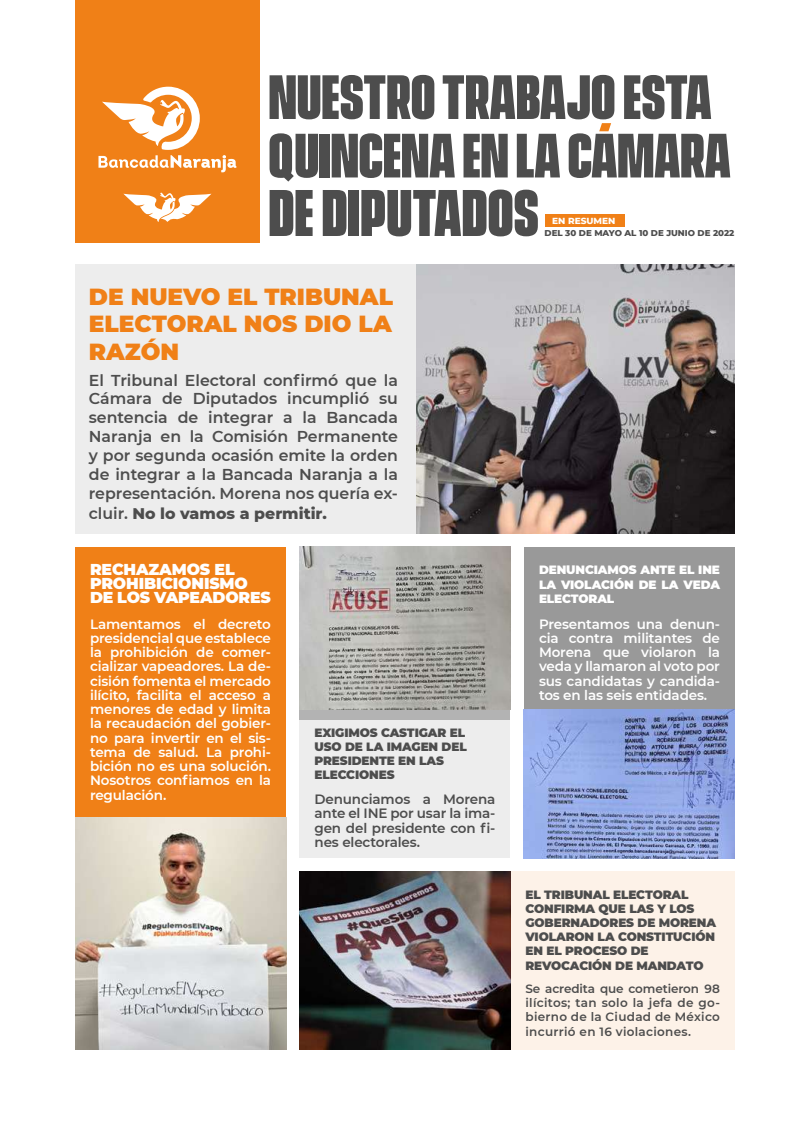
<style>
.page{position:relative;width:810px;height:1125px;background:#fff}
.page>*{position:absolute;margin:0;border:0;box-sizing:border-box;transform-origin:0 0}
.t1{font:700 60px "Vanguard CF Extra";color:#4d4d4d}
.t2{font:700 57px/58.5px "Vanguard CF Extra";letter-spacing:-.005em;color:#4d4d4d}
.t3{font:900 23.25px/27.9px "Montserrat";color:#f08017;text-align:justify}
.t4{font:600 15.75px/19px "Montserrat";color:#4d4d4d;text-align:justify}
.t5{font:900 15.75px/14.2px "Montserrat";letter-spacing:-.01em;color:#fff}
.t6{font:600 13.5px/14.2px "Montserrat";letter-spacing:-.01em;color:#fff;text-align:justify}
.t7{font:600 13.5px/14.2px "Montserrat";letter-spacing:-.01em;color:#4d4d4d;text-align:justify}
.t8{font:900 12px/14.2px "Montserrat";letter-spacing:-.01em;color:#4d4d4d}
.t9{font:600 12px/14.2px "Montserrat";letter-spacing:.025em;color:#4d4d4d;text-align:justify}
.t10{font:900 12px/14.2px "Montserrat";letter-spacing:-.01em;color:#fff;text-align:justify}
.t11{font:800 9px "Montserrat";color:#fff}
.t12{font:800 8.62px "Montserrat";color:#4d4d4d}
.s1{font-weight:800}
</style>
<div class="page">
<div style="left:75px;top:264px;width:359px;height:270px;background:#ededed"></div>
<div style="left:75px;top:547px;width:211px;height:360px;background:#f08017"></div>
<div style="left:299px;top:626px;width:211px;height:232px;background:#b3b3b3"></div>
<div style="left:524px;top:548px;width:211px;height:194px;background:#999"></div>
<div style="left:460px;top:872px;width:275px;height:178px;background:#fdf2e8"></div>
<div style="left:75px;top:0;width:184px;height:243px;background:#f08017"></div>
<svg style="left:599px;top:123px;width:12px;height:8px"></svg>
<div style="left:545px;top:214px;width:80px;height:13px;background:#f08017"></div>
<svg style="left:99px;top:87px;width:137px;height:86px"></svg>
<svg style="left:123px;top:192px;width:89px;height:30px"></svg>
<div style="left:299px;top:720px;width:211px;height:138px;background:#ededed"></div>
<img style="left:417px;top:264px;width:318px;height:270px">
<img style="left:300px;top:547px;width:211px;height:163px">
<img style="left:524px;top:709px;width:211px;height:150px">
<img style="left:75px;top:818px;width:211px;height:232px">
<img style="left:300px;top:872px;width:211px;height:178px">
<h2 class="t2" style="left:268px;top:71px;width:464px">NUESTRO TRABAJO ESTA<br>QUINCENA EN LA CAMARA</h2>
<h1 class="t1" style="left:268px;top:178px;width:272px">DE DIPUTADOS</h1>
<p class="t11" style="left:552px;top:214px;width:65px">EN RESUMEN</p>
<p class="t12" style="left:545px;top:226px;width:191px">DEL 30 DE MAYO AL 10 DE JUNIO DE 2022</p>
<h3 class="t3" style="left:89px;top:281px;width:306px">DE NUEVO EL TRIBUNAL ELECTORAL NOS DIO LA RAZÓN</h3>
<p class="t4" style="left:89px;top:370px;width:311px">El Tribunal Electoral confirmó que la Cámara de Diputados incumplió su sentencia de integrar a la Bancada Naranja en la Comisión Permanente y por segunda ocasión emite la orden de integrar a la Bancada Naranja a la representación. Morena nos quería ex&shy;cluir. <span class="s1">No lo vamos a permitir.</span></p>
<p class="t5" style="left:90px;top:561px;width:182px">RECHAZAMOS EL<br>PROHIBICIONISMO<br>DE LOS VAPEADORES</p>
<p class="t6" style="left:90px;top:616px;width:183px">Lamentamos el decreto presidencial que establece la prohibición de comer&shy;cializar vapeadores. La de&shy;cisión fomenta el mercado ilícito, facilita el acceso a menores de edad y limita la recaudación del gobier&shy;no para invertir en el sis&shy;tema de salud. La prohi&shy;bición no es una solución.<br>Nosotros confiamos en la regulación.</p>
<p class="t8" style="left:314px;top:724px;width:154px">EXIGIMOS CASTIGAR EL<br>USO DE LA IMAGEN DEL<br>PRESIDENTE EN LAS<br>ELECCIONES</p>
<p class="t7" style="left:314px;top:791px;width:183px">Denunciamos a Morena ante el INE por usar la ima&shy;gen del presidente con fi&shy;nes electorales.</p>
<p class="t10" style="left:539px;top:562px;width:183px">DENUNCIAMOS ANTE EL INE LA VIOLACIÓN DE LA VEDA ELECTORAL</p>
<p class="t6" style="left:539px;top:616px;width:183px">Presentamos una denun&shy;cia contra militantes de Morena que violaron la veda y llamaron al voto por sus candidatas y candida&shy;tos en las seis entidades.</p>
<p class="t8" style="left:526px;top:886px;width:192px">EL TRIBUNAL ELECTORAL<br>CONFIRMA QUE LAS Y LOS<br>GOBERNADORES DE MORENA<br>VIOLARON LA CONSTITUCIÓN<br>EN EL PROCESO DE<br>REVOCACIÓN DE MANDATO</p>
<p class="t9" style="left:526px;top:981px;width:196px">Se acredita que cometieron 98 ilícitos; tan solo la jefa de go&shy;bierno de la Ciudad de México incurrió en 16 violaciones.</p>
</div>
